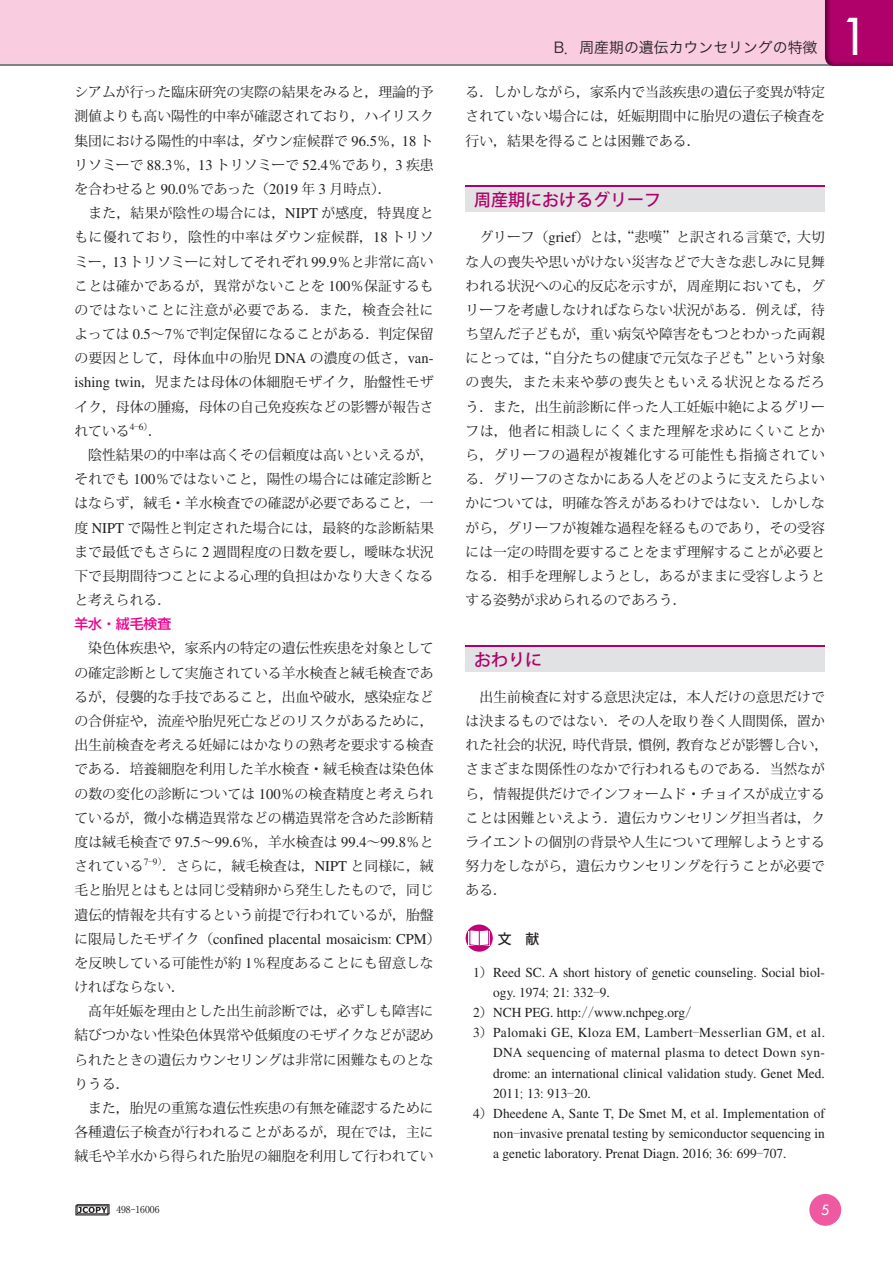
<style>
.page{position:relative;width:893px;height:1263px;background:#fff}
.page>*{position:absolute;margin:0;border:0;box-sizing:border-box;transform-origin:0 0}
.t1{font:500 49.35px "Futura Std";color:#fff}
.t2{font:500 16.95px "Koz Go Pro";color:#b0016a}
.t3{font:14.85px "Times LT Std";color:#231f20}
.t4{font:14.85px "Hira Kaku Pro W3";color:#231f20}
.t5{font:13.8px/24.2px "Koz Min Pro";color:#231f20}
.t6{font:13.8px "Times LT Std";color:#231f20}
.t7{font:13.8px "Times LT Std";letter-spacing:.035em;color:#231f20}
.t8{font:13.8px "Times LT Std";letter-spacing:.03em;color:#231f20}
.t9{font:500 13.8px "Shin Go Pr 6";color:#ed028c}
.t10{font:500 13.8px "Koz Go Pro";color:#231f20}
.t11{font:500 13.8px "Futura Std";color:#fff}
.t12{font:9.6px "Ryumin Pr 6";color:#231f20}
.s1{font-family:"Times LT Std";font-size:14.85px}
.s2{font-family:"Koz Min Pro";font-size:13.8px}
.s3{font-family:"Koz Min Pro";font-size:12.75px}
</style>
<div class="page">
<div style="left:809px;top:1194px;width:32px;height:32px;background:#ef59a1;border-radius:50%"></div>
<div style="left:466px;top:185px;width:359px;height:25px;background:#b0016a"></div>
<div style="left:466px;top:187px;width:359px;height:25px;background:#e1e2e4"></div>
<div style="left:466px;top:645px;width:359px;height:24px;background:#b0016a"></div>
<div style="left:466px;top:647px;width:359px;height:25px;background:#e1e2e4"></div>
<svg style="left:466px;top:924px;width:27px;height:28px"></svg>
<svg style="left:489px;top:931px;width:1px;height:15px"></svg>
<svg style="left:469px;top:929px;width:20px;height:17px"></svg>
<div style="left:0;top:0;width:893px;height:66px;background:#808285"></div>
<div style="left:0;top:0;width:893px;height:64px;background:#f9ccdf"></div>
<div style="left:825px;top:0;width:68px;height:67px;background:#231f20;opacity:.5"></div>
<svg style="left:79px;top:1207px;width:27px;height:5px"></svg>
<div style="left:77px;top:1204px;width:32px;height:10px;border:1px solid #231f20"></div>
<p class="t5" style="left:74px;top:80px;width:361px">シアムが行った臨床研究の実際の結果をみると，理論的予測値よりも高い陽性的中率が確認されており，ハイリスク集団における陽性的中率は，ダウン症候群で <span class="s1">96.5</span>％，<span class="s1">18</span> トリソミーで <span class="s1">88.3</span>％，<span class="s1">13</span> トリソミーで <span class="s1">52.4</span>％であり，<span class="s1">3</span> 疾患を合わせると <span class="s1">90.0</span>％であった（<span class="s1">2019</span> 年 <span class="s1">3</span> 月時点）．<br>　また，結果が陰性の場合には，<span class="s1">NIPT</span> が感度，特異度ともに優れており，陰性的中率はダウン症候群，<span class="s1">18</span> トリソミー，<span class="s1">13</span> トリソミーに対してそれぞれ <span class="s1">99.9</span>％と非常に高いことは確かであるが，異常がないことを <span class="s1">100</span>％保証するものではないことに注意が必要である．また，検査会社によっては <span class="s1">0.5</span>～<span class="s1">7</span>％で判定保留になることがある．判定保留の要因として，母体血中の胎児 <span class="s1">DNA</span> の濃度の低さ，<span class="s1">van&shy;ishing twin</span>，児または母体の体細胞モザイク，胎盤性モザイク，母体の腫瘍，母体の自己免疫疾などの影響が報告されている<sup>4</sup><sup>‒</sup><sup>6</sup><sup>）</sup>．<br>　陰性結果の的中率は高くその信頼度は高いといえるが，それでも <span class="s1">100</span>％ではないこと，陽性の場合には確定診断とはならず，絨毛・羊水検査での確認が必要であること，一度 <span class="s1">NIPT</span> で陽性と判定された場合には，最終的な診断結果まで最低でもさらに <span class="s1">2</span> 週間程度の日数を要し，曖昧な状況下で長期間待つことによる心理的負担はかなり大きくなると考えられる．</p>
<p class="t9" style="left:74px;top:613px;width:98px">羊水・絨毛検査</p>
<p class="t5" style="left:74px;top:636px;width:361px;text-align:justify">　染色体疾患や，家系内の特定の遺伝性疾患を対象としての確定診断として実施されている羊水検査と絨毛検査であるが，侵襲的な手技であること，出血や破水，感染症などの合併症や，流産や胎児死亡などのリスクがあるために，出生前検査を考える妊婦にはかなりの熟考を要求する検査である．培養細胞を利用した羊水検査・絨毛検査は染色体の数の変化の診断については <span class="s1">100</span>％の検査精度と考えられているが，微小な構造異常などの構造異常を含めた診断精度は絨毛検査で <span class="s1">97.5</span>～<span class="s1">99.6</span>％，羊水検査は <span class="s1">99.4</span>～<span class="s1">99.8</span>％とされている<sup>7</sup><sup>‒</sup><sup>9</sup><sup>）</sup>．さらに，絨毛検査は，<span class="s1">NIPT</span> と同様に，絨毛と胎児とはもとは同じ受精卵から発生したもので，同じ遺伝的情報を共有するという前提で行われているが，胎盤</p>
<p class="t3" style="left:74px;top:930px;width:368px"><span class="s2">に限局したモザイク（</span>confined placental mosaicism<span class="s2">:</span> CPM<span class="s2">）</span></p>
<p class="t5" style="left:74px;top:950px;width:361px">を反映している可能性が約 <span class="s1">1</span>％程度あることにも留意しなければならない．<br>　高年妊娠を理由とした出生前診断では，必ずしも障害に結びつかない性染色体異常や低頻度のモザイクなどが認められたときの遺伝カウンセリングは非常に困難なものとなりうる．<br>　また，胎児の重篤な遺伝性疾患の有無を確認するために各種遺伝子検査が行われることがあるが，現在では，主に絨毛や羊水から得られた胎児の細胞を利用して行われてい</p>
<p class="t12" style="left:116px;top:1202px;width:45px">498－16006</p>
<p class="t4" style="left:554px;top:35px;width:265px">B．周産期の遺伝カウンセリングの特徴</p>
<p class="t5" style="left:466px;top:80px;width:361px;text-align:justify">る．しかしながら，家系内で当該疾患の遺伝子変異が特定されていない場合には，妊娠期間中に胎児の遺伝子検査を行い，結果を得ることは困難である．</p>
<p class="t2" style="left:474px;top:189px;width:189px">周産期におけるグリーフ</p>
<p class="t5" style="left:466px;top:225px;width:361px;text-align:justify">　グリーフ（<span class="s1">grief</span>）とは，“悲嘆”と訳される言葉で，大切な人の喪失や思いがけない災害などで大きな悲しみに見舞われる状況への心的反応を示すが，周産期においても，グリーフを考慮しなければならない状況がある．例えば，待ち望んだ子どもが，重い病気や障害をもつとわかった両親にとっては，“自分たちの健康で元気な子ども”という対象の喪失，また未来や夢の喪失ともいえる状況となるだろう．また，出生前診断に伴った人工妊娠中絶によるグリーフは，他者に相談しにくくまた理解を求めにくいことから，グリーフの過程が複雑化する可能性も指摘されている．グリーフのさなかにある人をどのように支えたらよいかについては，明確な答えがあるわけではない．しかしながら，グリーフが複雑な過程を経るものであり，その受容には一定の時間を要することをまず理解することが必要となる．相手を理解しようとし，あるがままに受容しようとする姿勢が求められるのであろう．</p>
<h1 class="t1" style="left:841px;top:6px;width:29px">1</h1>
<p class="t2" style="left:474px;top:648px;width:70px">おわりに</p>
<p class="t5" style="left:466px;top:684px;width:364px">　出生前検査に対する意思決定は，本人だけの意思だけでは決まるものではない．その人を取り巻く人間関係，置かれた社会的状況，時代背景，慣例，教育などが影響し合い，さまざまな関係性のなかで行われるものである．当然ながら，情報提供だけでインフォームド・チョイスが成立することは困難といえよう．遺伝カウンセリング担当者は，クライエントの個別の背景や人生について理解しようとする努力をしながら，遺伝カウンセリングを行うことが必要である．</p>
<p class="t10" style="left:498px;top:930px;width:43px">文　献</p>
<p class="t6" style="left:473px;top:964px;width:353px">1<span class="s3">）</span>Reed SC. A short history of genetic counseling. Social biol-</p>
<p class="t6" style="left:493px;top:984px;width:118px">ogy. 1974<span class="s3">;</span> 21<span class="s3">:</span> 332<span class="s3">‒</span>9.</p>
<p class="t6" style="left:473px;top:1004px;width:220px">2<span class="s3">）</span>NCH PEG. http:<span class="s3">//</span>www.nchpeg.org<span class="s3">/</span></p>
<p class="t7" style="left:473px;top:1025px;width:353px">3<span class="s3">）</span>Palomaki GE, Kloza EM, Lambert<span class="s3">‒</span>Messerlian GM, et al.</p>
<p class="t8" style="left:493px;top:1045px;width:333px">DNA sequencing of maternal plasma to detect Down syn-</p>
<p class="t6" style="left:493px;top:1065px;width:333px">drome<span class="s3">:</span> an international clinical validation study. Genet Med.</p>
<p class="t6" style="left:493px;top:1085px;width:99px">2011<span class="s3">;</span> 13<span class="s3">:</span> 913<span class="s3">‒</span>20.</p>
<p class="t6" style="left:473px;top:1105px;width:353px">4<span class="s3">）</span>Dheedene A, Sante T, De Smet M, et al. Implementation of</p>
<p class="t6" style="left:493px;top:1126px;width:333px">non<span class="s3">‒</span>invasive prenatal testing by semiconductor sequencing in</p>
<p class="t6" style="left:493px;top:1146px;width:295px">a genetic laboratory. Prenat Diagn. 2016<span class="s3">;</span> 36<span class="s3">:</span> 699<span class="s3">‒</span>707.</p>
<p class="t11" style="left:821px;top:1201px;width:9px">5</p>
</div>
